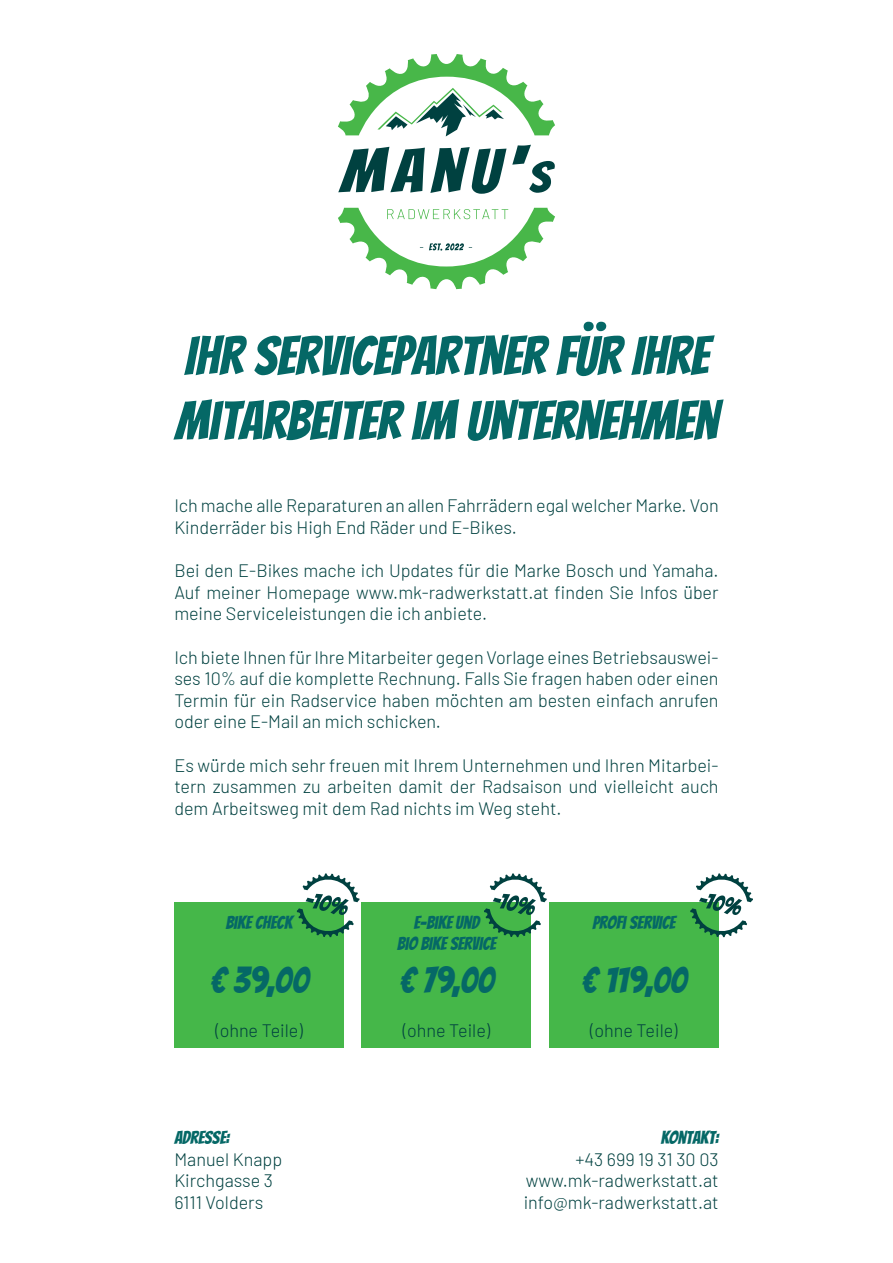
<style>
.page{position:relative;width:893px;height:1263px;background:#fff}
.page>*{position:absolute;margin:0;border:0;box-sizing:border-box;transform-origin:0 0}
.t1{font:54px "Bangers";color:#056866}
.preis{font:36px "Bangers";color:#056866}
.t2{font:300 18px/21.6px "Barlow";color:#004140;text-align:justify}
.t3{font:18px "Bangers";color:#056866}
</style>
<div class="page">
<svg style="left:338px;top:145px;width:217px;height:49px"></svg>
<svg style="left:338px;top:54px;width:217px;height:82px"></svg>
<svg style="left:338px;top:208px;width:217px;height:81px"></svg>
<div style="left:174px;top:902px;width:170px;height:145px;background:#45b749"></div>
<div style="left:362px;top:902px;width:169px;height:145px;background:#45b749"></div>
<div style="left:549px;top:902px;width:170px;height:145px;background:#45b749"></div>
<svg style="left:690px;top:873px;width:63px;height:64px"></svg>
<svg style="left:484px;top:873px;width:63px;height:64px"></svg>
<svg style="left:297px;top:873px;width:63px;height:64px"></svg>
<p class="t1" style="left:184px;top:325px;width:526px">IHR SERVICEPARTNER FÜR IHRE</p>
<p class="t1" style="left:175px;top:390px;width:544px">MITARBEITER IM UNTERNEHMEN</p>
<p class="t2" style="left:174px;top:494px;width:546px">Ich mache alle Reparaturen an allen Fahrrädern egal welcher Marke. Von<br>Kinderräder bis High End Räder und E-Bikes.</p>
<p class="t2" style="left:174px;top:558px;width:546px">Bei den E-Bikes mache ich Updates für die Marke Bosch und Yamaha.<br>Auf meiner Homepage www.mk-radwerkstatt.at finden Sie Infos über meine Serviceleistungen die ich anbiete.</p>
<p class="t2" style="left:174px;top:645px;width:546px">Ich biete Ihnen für Ihre Mitarbeiter gegen Vorlage eines Betriebsauswei&shy;ses 10% auf die komplette Rechnung. Falls Sie fragen haben oder einen Termin für ein Radservice haben möchten am besten einfach anrufen oder eine E-Mail an mich schicken.</p>
<p class="t2" style="left:174px;top:753px;width:546px">Es würde mich sehr freuen mit Ihrem Unternehmen und Ihren Mitarbei&shy;tern zusammen zu arbeiten damit der Radsaison und vielleicht auch dem Arbeitsweg mit dem Rad nichts im Weg steht.</p>
<p class="t3" style="left:226px;top:912px;width:68px">BIKE CHECK</p>
<p class="preis" style="left:209px;top:960px;width:101px">€ 39,00</p>
<p class="t2" style="left:215px;top:1018px;width:89px">(ohne Teile)</p>
<p class="t3" style="left:174px;top:1127px;width:56px">ADRESSE:</p>
<p class="t2" style="left:174px;top:1147px;width:109px">Manuel Knapp</p>
<p class="t2" style="left:174px;top:1169px;width:100px">Kirchgasse 3</p>
<p class="t2" style="left:174px;top:1190px;width:90px">6111 Volders</p>
<p class="t3" style="left:414px;top:912px;width:67px">E-BIKE UND</p>
<p class="t3" style="left:397px;top:933px;width:100px">BIO BIKE SERVICE</p>
<p class="preis" style="left:399px;top:960px;width:97px">€ 79,00</p>
<p class="t2" style="left:403px;top:1018px;width:89px">(ohne Teile)</p>
<p class="t3" style="left:592px;top:912px;width:84px">PROFI SERVICE</p>
<p class="preis" style="left:581px;top:960px;width:107px">€ 119,00</p>
<p class="t2" style="left:590px;top:1018px;width:89px">(ohne Teile)</p>
<p class="t3" style="left:661px;top:1127px;width:59px">KONTAKT:</p>
<p class="t2" style="left:575px;top:1147px;width:145px">+43 699 19 31 30 03</p>
<p class="t2" style="left:526px;top:1169px;width:194px">www.mk-radwerkstatt.at</p>
<p class="t2" style="left:524px;top:1190px;width:196px">info@mk-radwerkstatt.at</p>
</div>
